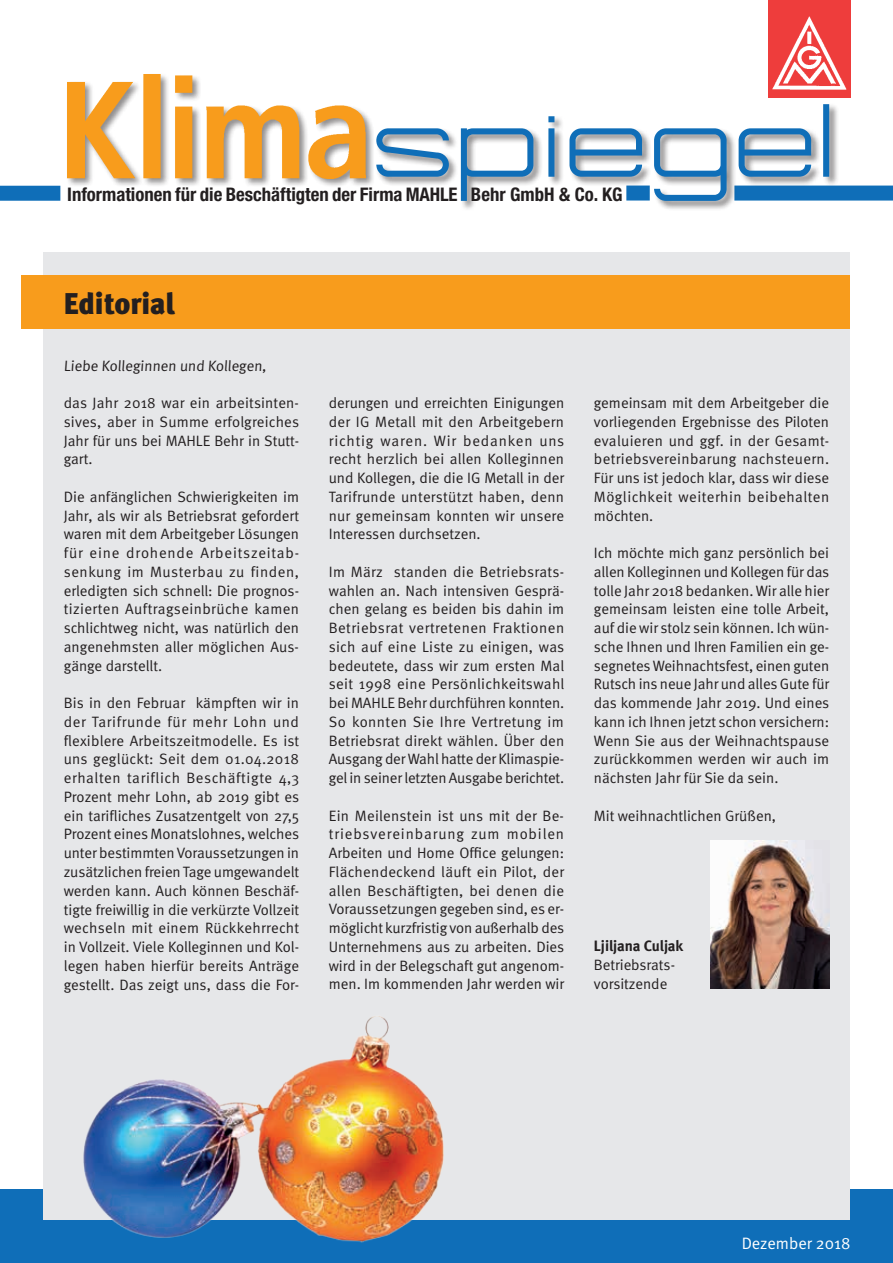
<style>
.page{position:relative;width:893px;height:1263px;background:#fff}
.page>*{position:absolute;margin:0;border:0;box-sizing:border-box;transform-origin:0 0}
.t1{font:30px "Meta Black Lf";letter-spacing:-.005em;color:#231f20}
.t2{font:700 condensed 18.75px "Helvetica Neue";color:#231f20}
.t3{font:16.5px "Meta Normal";color:#fff}
.t4{font:15px/18.8px "Meta Normal";color:#231f20;text-align:justify}
.t5{font:700 15px "Meta";letter-spacing:-.005em;color:#231f20}
</style>
<div class="page">
<div style="left:0;top:1189px;width:893px;height:74px;background:#0f6eb8"></div>
<div style="left:43px;top:43px;width:807px;height:1177px;background:#e6e7e9"></div>
<div style="left:33px;top:32px;width:843px;height:220px;background:#fff"></div>
<div style="left:0;top:186px;width:60px;height:15px;background:#0f6eb8"></div>
<div style="left:734px;top:186px;width:159px;height:15px;background:#0f6eb8"></div>
<img style="left:768px;top:13px;width:82px;height:85px">
<div style="left:768px;top:0;width:82px;height:13px;background:#ee3d3c"></div>
<div style="left:66px;top:73px;width:773px;height:138px;background:#231f20;opacity:.5"></div>
<img style="left:67px;top:74px;width:299px;height:104px">
<svg style="left:376px;top:104px;width:453px;height:97px"></svg>
<div style="left:22px;top:276px;width:828px;height:53px;background:#f89c1c"></div>
<img style="left:710px;top:841px;width:119px;height:148px">
<img style="left:83px;top:1016px;width:361px;height:227px">
<div style="left:626px;top:186px;width:24px;height:15px;background:#0f6eb8"></div>
<p class="t2" style="left:67px;top:183px;width:392px">Informationen für die Beschäftigten der Firma MAHLE</p>
<p class="t2" style="left:471px;top:183px;width:153px">Behr GmbH &amp; Co. KG</p>
<h1 class="t1" style="left:64px;top:285px;width:112px">Editorial</h1>
<p class="t4" style="left:64px;top:356px;width:205px">Liebe Kolleginnen und Kollegen,</p>
<p class="t4" style="left:64px;top:393px;width:237px">das Jahr 2018 war ein arbeitsinten&shy;sives, aber in Summe erfolgreiches Jahr für uns bei MAHLE Behr in Stutt&shy;gart.</p>
<p class="t4" style="left:64px;top:487px;width:237px">Die anfänglichen Schwierigkeiten im Jahr, als wir als Betriebsrat gefordert waren mit dem Arbeitgeber Lösungen für eine drohende Arbeitszeitab&shy;senkung im Musterbau zu finden, erledigten sich schnell: Die prognos&shy;tizierten Auftragseinbrüche kamen schlichtweg nicht, was natürlich den angenehmsten aller möglichen Aus&shy;gänge darstellt.</p>
<p class="t4" style="left:64px;top:693px;width:237px">Bis in den Februar kämpften wir in der Tarifrunde für mehr Lohn und flexiblere Arbeitszeitmodelle. Es ist uns geglückt: Seit dem 01.04.2018 erhalten tariflich Beschäftigte 4,3<br>Prozent mehr Lohn, ab 2019 gibt es ein tarifliches Zusatzentgelt von 27,5<br>Prozent eines Monatslohnes, welches unter bestimmten Voraussetzungen in zusätzlichen freien Tage umgewandelt werden kann. Auch können Beschäf&shy;tigte freiwillig in die verkürzte Vollzeit wechseln mit einem Rückkehrrecht in Vollzeit. Viele Kolleginnen und Kol&shy;legen haben hierfür bereits Anträge gestellt. Das zeigt uns, dass die For-</p>
<p class="t4" style="left:329px;top:393px;width:237px">derungen und erreichten Einigungen der IG Metall mit den Arbeitgebern richtig waren. Wir bedanken uns recht herzlich bei allen Kolleginnen und Kollegen, die die IG Metall in der Tarifrunde unterstützt haben, denn nur gemeinsam konnten wir unsere Interessen durchsetzen.</p>
<p class="t4" style="left:329px;top:562px;width:237px">Im März standen die Betriebsrats&shy;wahlen an. Nach intensiven Gesprä&shy;chen gelang es beiden bis dahin im Betriebsrat vertretenen Fraktionen sich auf eine Liste zu einigen, was bedeutete, dass wir zum ersten Mal seit 1998 eine Persönlichkeitswahl bei MAHLE Behr durchführen konnten.<br>So konnten Sie Ihre Vertretung im Betriebsrat direkt wählen. Über den Ausgang der Wahl hatte der Klimaspie&shy;gel in seiner letzten Ausgabe berichtet.</p>
<p class="t4" style="left:329px;top:806px;width:237px">Ein Meilenstein ist uns mit der Be&shy;triebsvereinbarung zum mobilen Arbeiten und Home Office gelungen:<br>Flächendeckend läuft ein Pilot, der allen Beschäftigten, bei denen die Voraussetzungen gegeben sind, es er&shy;möglicht kurzfristig von außerhalb des Unternehmens aus zu arbeiten. Dies wird in der Belegschaft gut angenom&shy;men. Im kommenden Jahr werden wir</p>
<p class="t4" style="left:594px;top:393px;width:237px">gemeinsam mit dem Arbeitgeber die vorliegenden Ergebnisse des Piloten evaluieren und ggf. in der Gesamt&shy;betriebsvereinbarung nachsteuern.<br>Für uns ist jedoch klar, dass wir diese Möglichkeit weiterhin beibehalten möchten.</p>
<p class="t4" style="left:594px;top:543px;width:237px">Ich möchte mich ganz persönlich bei allen Kolleginnen und Kollegen für das tolle Jahr 2018 bedanken. Wir alle hier gemeinsam leisten eine tolle Arbeit, auf die wir stolz sein können. Ich wün&shy;sche Ihnen und Ihren Familien ein ge&shy;segnetes Weihnachtsfest, einen guten Rutsch ins neue Jahr und alles Gute für das kommende Jahr 2019. Und eines kann ich Ihnen jetzt schon versichern:<br>Wenn Sie aus der Weihnachtspause zurückkommen werden wir auch im nächsten Jahr für Sie da sein.</p>
<p class="t4" style="left:594px;top:806px;width:184px">Mit weihnachtlichen Grüßen,</p>
<p class="t5" style="left:594px;top:937px;width:91px">Ljiljana Culjak</p>
<p class="t4" style="left:594px;top:955px;width:83px">Betriebsrats&shy;vorsitzende</p>
<p class="t3" style="left:742px;top:1233px;width:110px">Dezember 2018</p>
</div>
